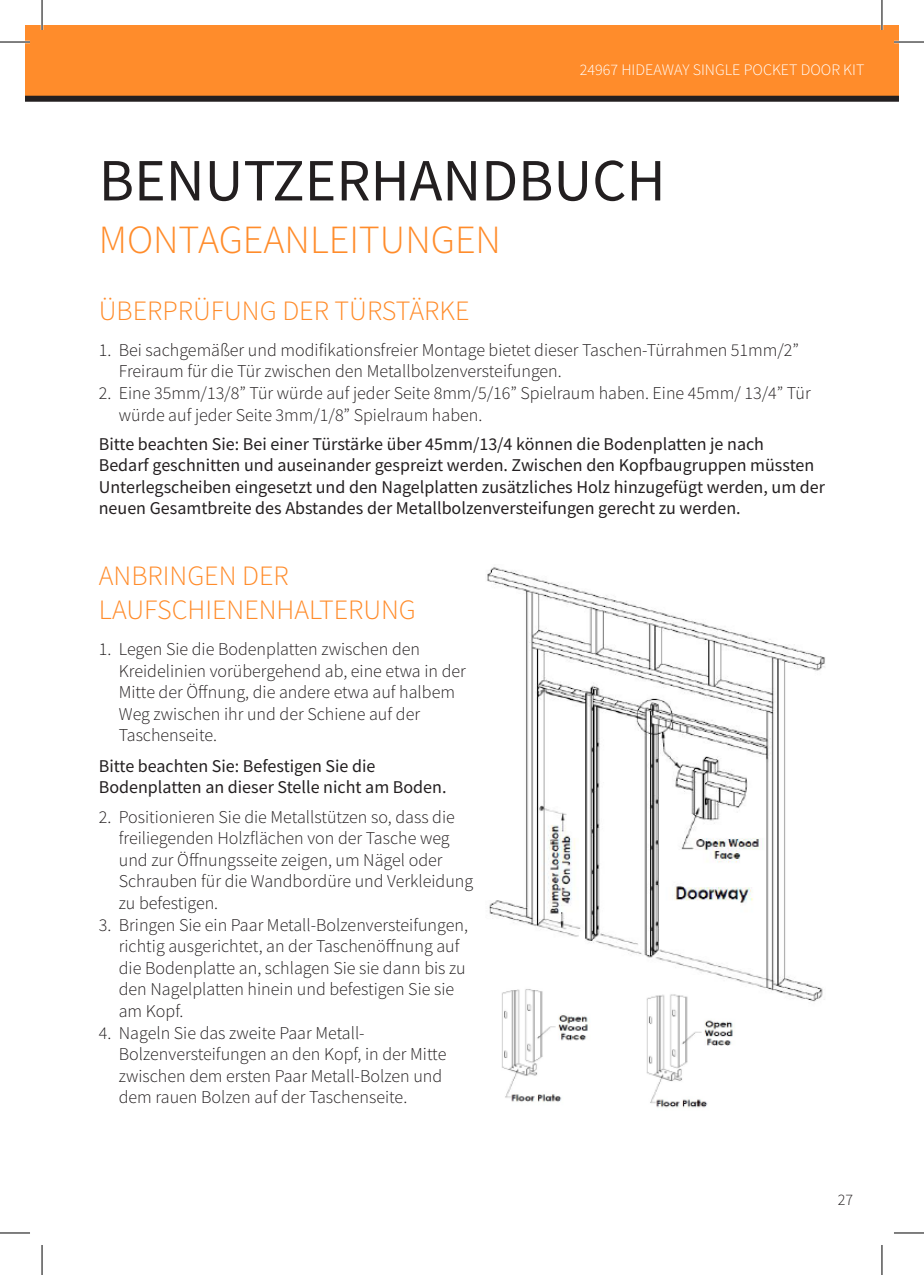
<style>
.page{position:relative;width:924px;height:1275px;background:#fff}
.page>*{position:absolute;margin:0;border:0;box-sizing:border-box;transform-origin:0 0}
.t1{font:60px "Source Sans Pro";color:#231f20}
.t2{font:300 40px "Source Sans Pro";color:#ff8c2b}
.t3{font:300 28px/33.6px "Source Sans Pro";color:#ff8c2b}
.t4{font:300 18px/21.6px "Source Sans Pro";color:#231f20}
.Body_Text{font:18px/21.6px "Source Sans Pro";color:#231f20}
.t5{font:300 16px "Source Sans Pro";color:#fff}
.t6{font:300 16px "Source Sans Pro";color:#231f20}
</style>
<div class="page">
<div style="left:25px;top:25px;width:873px;height:74px;background:#ff8c2b"></div>
<div style="left:25px;top:96px;width:873px;height:6px;background:#231f20"></div>
<img style="left:487px;top:567px;width:337px;height:541px">
<hr style="left:0;top:41px;width:30px;height:2px;background:#fff">
<hr style="left:893px;top:41px;width:30px;height:2px;background:#fff">
<hr style="left:41px;top:0;width:2px;height:30px;background:#fff">
<hr style="left:880px;top:0;width:2px;height:30px;background:#fff">
<hr style="left:0;top:42px;width:30px;height:1px;background:#000">
<hr style="left:893px;top:42px;width:30px;height:1px;background:#000">
<hr style="left:0;top:1232px;width:30px;height:1px;background:#000">
<hr style="left:893px;top:1232px;width:30px;height:1px;background:#000">
<hr style="left:42px;top:0;width:1px;height:30px;background:#000">
<hr style="left:42px;top:1245px;width:1px;height:30px;background:#000">
<hr style="left:881px;top:0;width:1px;height:30px;background:#000">
<hr style="left:881px;top:1245px;width:1px;height:30px;background:#000">
<p class="t5" style="left:579px;top:60px;width:286px">24967 HIDEAWAY SINGLE POCKET DOOR KIT</p>
<p class="t1" style="left:99px;top:142px;width:568px">BENUTZERHANDBUCH</p>
<p class="t2" style="left:99px;top:215px;width:403px">MONTAGEANLEITUNGEN</p>
<p class="t3" style="left:99px;top:293px;width:372px">ÜBERPRÜFUNG DER TÜRSTÄRKE</p>
<p class="t4" style="left:119px;top:339px;width:681px;text-indent:-20px">1. Bei sachgemäßer und modifikationsfreier Montage bietet dieser Taschen-Türrahmen 51mm/2”<br>Freiraum für die Tür zwischen den Metallbolzenversteifungen.</p>
<p class="t4" style="left:119px;top:382px;width:693px;text-indent:-20px">2. Eine 35mm/13/8” Tür würde auf jeder Seite 8mm/5/16” Spielraum haben. Eine 45mm/ 13/4” Tür würde auf jeder Seite 3mm/1/8” Spielraum haben.</p>
<p class="Body_Text" style="left:99px;top:433px;width:727px">Bitte beachten Sie: Bei einer Türstärke über 45mm/13/4 können die Bodenplatten je nach<br>Bedarf geschnitten und auseinander gespreizt werden. Zwischen den Kopfbaugruppen müssten Unterlegscheiben eingesetzt und den Nagelplatten zusätzliches Holz hinzugefügt werden, um der neuen Gesamtbreite des Abstandes der Metallbolzenversteifungen gerecht zu werden.</p>
<p class="t3" style="left:99px;top:559px;width:318px">ANBRINGEN DER<br>LAUFSCHIENENHALTERUNG</p>
<p class="t4" style="left:119px;top:638px;width:348px;text-indent:-20px">1. Legen Sie die Bodenplatten zwischen den Kreidelinien vorübergehend ab, eine etwa in der Mitte der Öffnung, die andere etwa auf halbem Weg zwischen ihr und der Schiene auf der Taschenseite.</p>
<p class="Body_Text" style="left:99px;top:754px;width:349px">Bitte beachten Sie: Befestigen Sie die<br>Bodenplatten an dieser Stelle nicht am Boden.</p>
<p class="t4" style="left:119px;top:806px;width:356px;text-indent:-20px">2. Positionieren Sie die Metallstützen so, dass die freiliegenden Holzflächen von der Tasche weg und zur Öffnungsseite zeigen, um Nägel oder Schrauben für die Wandbordüre und Verkleidung zu befestigen.</p>
<p class="t4" style="left:119px;top:914px;width:350px;text-indent:-20px">3. Bringen Sie ein Paar Metall-Bolzenversteifungen, richtig ausgerichtet, an der Taschenöffnung auf die Bodenplatte an, schlagen Sie sie dann bis zu den Nagelplatten hinein und befestigen Sie sie am Kopf.</p>
<p class="t4" style="left:119px;top:1022px;width:329px;text-indent:-20px">4. Nageln Sie das zweite Paar Metall-Bolzenversteifungen an den Kopf, in der Mitte zwischen dem ersten Paar Metall-Bolzen und dem rauen Bolzen auf der Taschenseite.</p>
<p class="t6" style="left:837px;top:1189px;width:17px">27</p>
</div>
